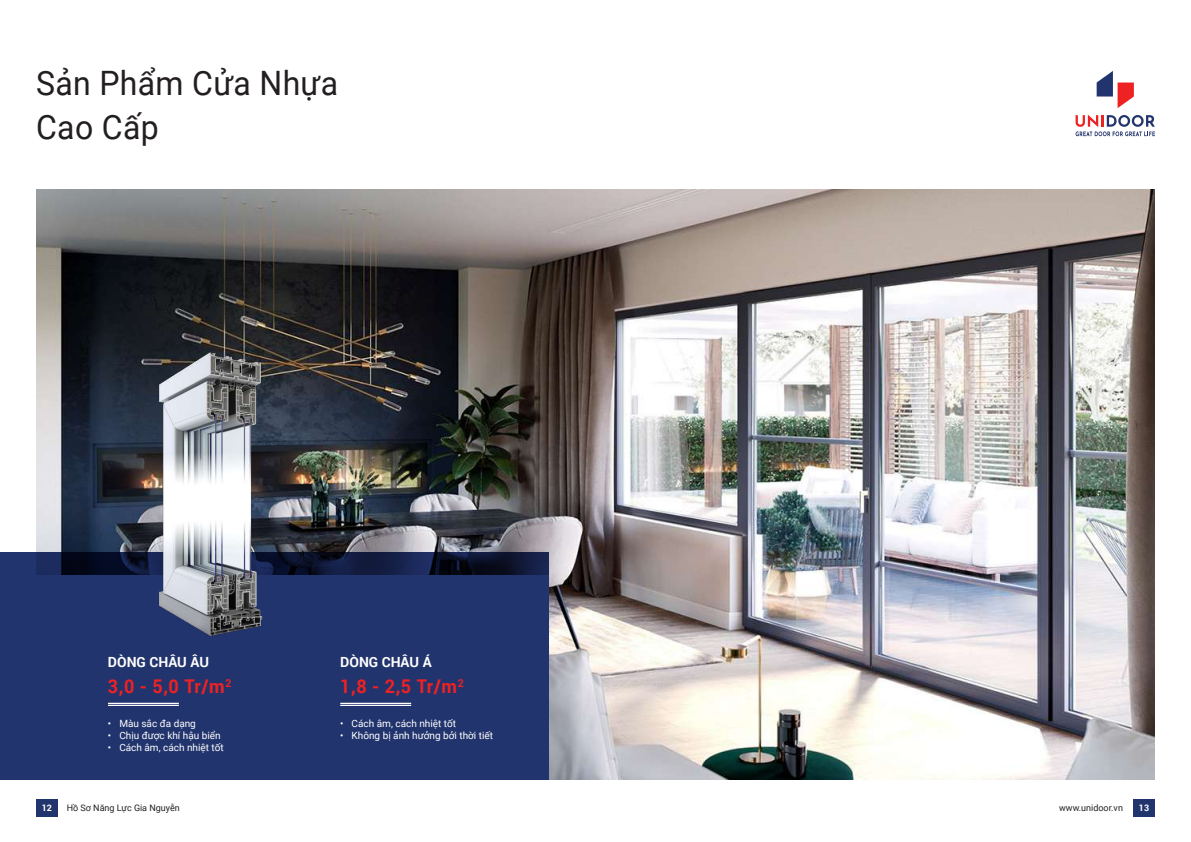
<style>
.page{position:relative;width:1191px;height:842px;background:#fff}
.page>*{position:absolute;margin:0;border:0;box-sizing:border-box;transform-origin:0 0}
.t1{font:33.6px/44px "Roboto";letter-spacing:.01em;color:#231f20;scale:.95 1}
.t2{font:700 18.9px "Roboto";color:#ee2123;scale:.95 1}
.t3{font:700 14px "Roboto";color:#fff}
.t4{font:10px "Roboto";color:#fff}
.t5{font:9px "Roboto";color:#231f20}
.t6{font:700 9px "Roboto";color:#fff}
</style>
<div class="page">
<img style="left:36px;top:190px;width:1119px;height:590px">
<div style="left:0;top:575px;width:548px;height:205px;background:#22346d"></div>
<svg style="left:0;top:552px;width:548px;height:23px;background:#101939"></svg>
<img style="left:124px;top:349px;width:169px;height:287px">
<hr style="left:108px;top:703px;width:71px;height:1px;background:#fff">
<hr style="left:108px;top:705px;width:71px;height:1px;background:#fff">
<hr style="left:340px;top:703px;width:71px;height:1px;background:#fff">
<hr style="left:340px;top:705px;width:71px;height:1px;background:#fff">
<div style="left:1133px;top:799px;width:22px;height:17px;background:#22346d"></div>
<div style="left:36px;top:799px;width:22px;height:17px;background:#22346d"></div>
<svg style="left:1075px;top:115px;width:80px;height:21px"></svg>
<svg style="left:1096px;top:71px;width:37px;height:37px"></svg>
<h1 class="t1" style="left:36px;top:60px;width:319px">Sản Phẩm Cửa Nhựa<br>Cao Cấp</h1>
<h3 class="t3" style="left:108px;top:652px;width:102px">DÒNG CHÂU ÂU</h3>
<h3 class="t3" style="left:340px;top:652px;width:93px">DÒNG CHÂU Á</h3>
<h2 class="t2" style="left:108px;top:673px;width:131px">3,0 - 5,0 Tr/m<sup>2</sup></h2>
<h2 class="t2" style="left:340px;top:673px;width:131px">1,8 - 2,5 Tr/m<sup>2</sup></h2>
<p class="t4" style="left:108px;top:717px;width:89px">• Màu sắc đa dạng</p>
<p class="t4" style="left:108px;top:729px;width:114px">• Chịu được khí hậu biển</p>
<p class="t4" style="left:108px;top:741px;width:117px">• Cách âm, cách nhiệt tốt</p>
<p class="t4" style="left:340px;top:717px;width:117px">• Cách âm, cách nhiệt tốt</p>
<p class="t4" style="left:340px;top:729px;width:154px">• Không bị ảnh hưởng bởi thời tiết</p>
<p class="t5" style="left:67px;top:802px;width:115px">Hồ Sơ Năng Lực Gia Nguyễn</p>
<p class="t6" style="left:1138px;top:802px;width:12px">13</p>
<p class="t6" style="left:42px;top:802px;width:12px">12</p>
<p class="t5" style="left:1059px;top:802px;width:65px">www.unidoor.vn</p>
</div>
